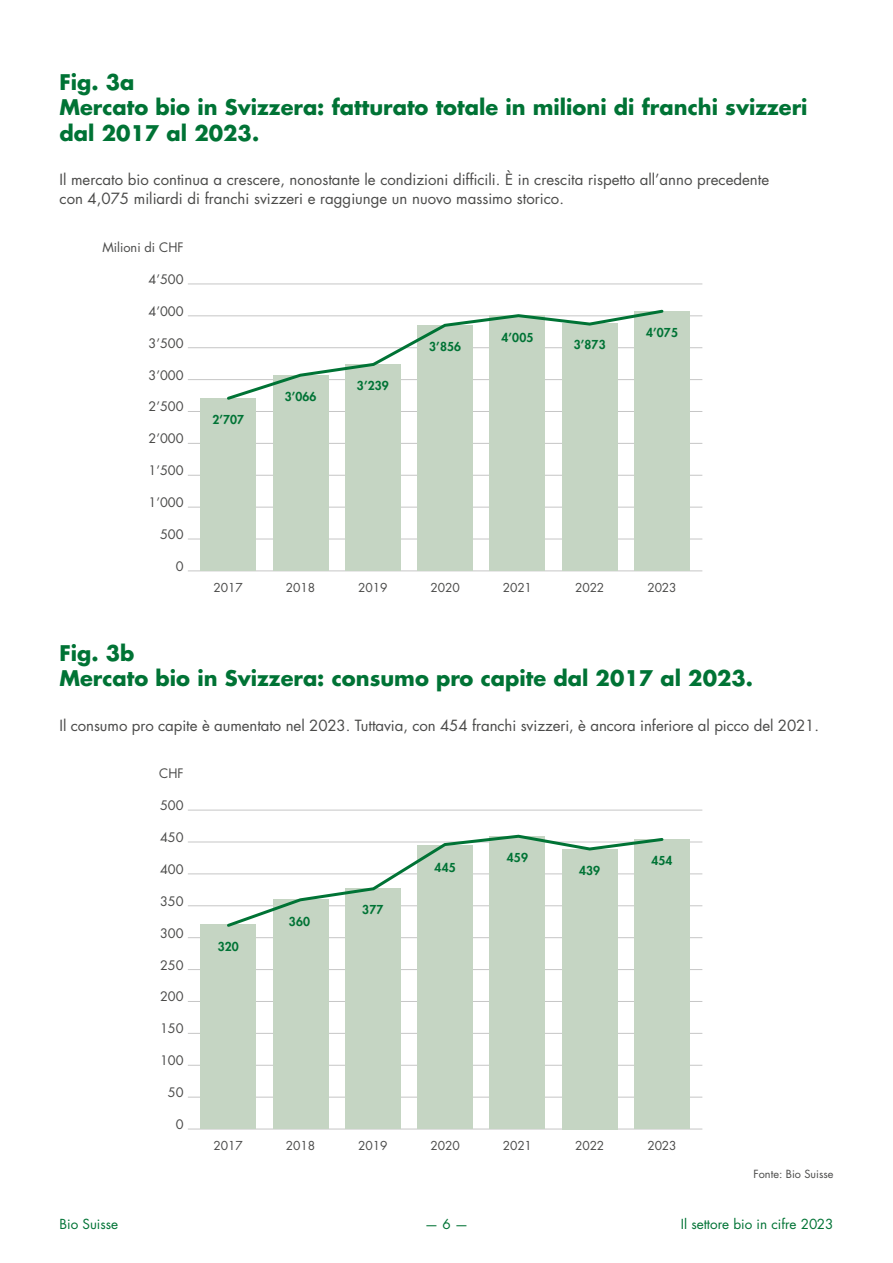
<style>
.page{position:relative;width:893px;height:1263px;background:#fff}
.page>*{position:absolute;margin:0;border:0;box-sizing:border-box;transform-origin:0 0}
.t1{font:700 21px/25.5px "Futura Std";color:#007335}
.t2{font:15px/19.2px "Futura Std";color:#4a4a49}
.t3{font:13.5px "Futura Std";color:#007335}
.t4{font:12.75px "Futura Std";color:#4a4a49}
.t5{font:12px "Futura Std";letter-spacing:-.01em;color:#4a4a49}
.t6{font:800 12px "Futura Std";letter-spacing:.01em;color:#007335}
.t7{font:10.95px "Futura Std";color:#4a4a49}
</style>
<div class="page">
<hr style="left:188px;top:571px;width:514px;height:1px;background:#c6c6c6">
<hr style="left:188px;top:539px;width:514px;height:1px;background:#c6c6c6">
<hr style="left:188px;top:507px;width:514px;height:1px;background:#c6c6c6">
<hr style="left:188px;top:475px;width:514px;height:1px;background:#c6c6c6">
<hr style="left:188px;top:443px;width:514px;height:1px;background:#c6c6c6">
<hr style="left:188px;top:411px;width:514px;height:1px;background:#c6c6c6">
<hr style="left:188px;top:379px;width:514px;height:1px;background:#c6c6c6">
<hr style="left:188px;top:347px;width:514px;height:1px;background:#c6c6c6">
<hr style="left:188px;top:316px;width:514px;height:1px;background:#c6c6c6">
<hr style="left:188px;top:284px;width:514px;height:1px;background:#c6c6c6">
<div style="left:273px;top:375px;width:55px;height:196px;background:#c5d5c3"></div>
<div style="left:345px;top:364px;width:55px;height:207px;background:#c5d5c3"></div>
<div style="left:417px;top:325px;width:56px;height:246px;background:#c5d5c3"></div>
<div style="left:490px;top:315px;width:55px;height:256px;background:#c5d5c3"></div>
<div style="left:562px;top:324px;width:55px;height:247px;background:#c5d5c3"></div>
<div style="left:634px;top:311px;width:56px;height:260px;background:#c5d5c3"></div>
<div style="left:201px;top:398px;width:55px;height:173px;background:#c5d5c3"></div>
<svg style="left:225px;top:309px;width:439px;height:93px"></svg>
<hr style="left:188px;top:1129px;width:514px;height:1px;background:#c6c6c6">
<hr style="left:188px;top:1097px;width:514px;height:1px;background:#c6c6c6">
<hr style="left:188px;top:1065px;width:514px;height:1px;background:#c6c6c6">
<hr style="left:188px;top:1033px;width:514px;height:1px;background:#c6c6c6">
<hr style="left:188px;top:1001px;width:514px;height:1px;background:#c6c6c6">
<hr style="left:188px;top:969px;width:514px;height:1px;background:#c6c6c6">
<hr style="left:188px;top:937px;width:514px;height:1px;background:#c6c6c6">
<hr style="left:188px;top:905px;width:514px;height:1px;background:#c6c6c6">
<hr style="left:188px;top:873px;width:514px;height:1px;background:#c6c6c6">
<hr style="left:188px;top:842px;width:514px;height:1px;background:#c6c6c6">
<hr style="left:188px;top:810px;width:514px;height:1px;background:#c6c6c6">
<div style="left:273px;top:899px;width:55px;height:230px;background:#c5d5c3"></div>
<div style="left:345px;top:888px;width:55px;height:241px;background:#c5d5c3"></div>
<div style="left:417px;top:845px;width:56px;height:284px;background:#c5d5c3"></div>
<div style="left:490px;top:836px;width:55px;height:293px;background:#c5d5c3"></div>
<div style="left:562px;top:849px;width:55px;height:280px;background:#c5d5c3"></div>
<div style="left:634px;top:839px;width:56px;height:290px;background:#c5d5c3"></div>
<div style="left:201px;top:925px;width:55px;height:204px;background:#c5d5c3"></div>
<svg style="left:225px;top:834px;width:439px;height:95px"></svg>
<h1 class="t1" style="left:60px;top:69px;width:749px">Fig. 3a<br>Mercato bio in Svizzera: fatturato totale in milioni di franchi svizzeri dal 2017 al 2023.</h1>
<p class="t2" style="left:60px;top:170px;width:711px">Il mercato bio continua a crescere, nonostante le condizioni difficili. È in crescita rispetto all’anno precedente con 4,075 miliardi di franchi svizzeri e raggiunge un nuovo massimo storico.</p>
<p class="t4" style="left:102px;top:239px;width:83px">Milioni di CHF</p>
<p class="t4" style="left:148px;top:271px;width:37px">4’500</p>
<p class="t4" style="left:148px;top:303px;width:37px">4’000</p>
<p class="t4" style="left:148px;top:335px;width:37px">3’500</p>
<p class="t4" style="left:148px;top:367px;width:37px">3’000</p>
<p class="t4" style="left:148px;top:399px;width:37px">2’500</p>
<p class="t4" style="left:148px;top:430px;width:37px">2’000</p>
<p class="t4" style="left:148px;top:462px;width:37px">1’500</p>
<p class="t4" style="left:148px;top:494px;width:37px">1’000</p>
<p class="t4" style="left:160px;top:526px;width:25px">500</p>
<p class="t4" style="left:176px;top:558px;width:9px">0</p>
<p class="t6" style="left:212px;top:412px;width:33px">2’707</p>
<p class="t5" style="left:214px;top:580px;width:31px">2017</p>
<p class="t6" style="left:285px;top:389px;width:33px">3’066</p>
<p class="t6" style="left:357px;top:378px;width:33px">3’239</p>
<p class="t6" style="left:429px;top:338px;width:33px">3’856</p>
<p class="t6" style="left:502px;top:330px;width:33px">4’005</p>
<p class="t6" style="left:574px;top:337px;width:33px">3’873</p>
<p class="t6" style="left:646px;top:325px;width:33px">4’075</p>
<p class="t5" style="left:286px;top:580px;width:31px">2018</p>
<p class="t5" style="left:358px;top:580px;width:31px">2019</p>
<p class="t5" style="left:430px;top:580px;width:31px">2020</p>
<p class="t5" style="left:503px;top:580px;width:31px">2021</p>
<p class="t5" style="left:575px;top:580px;width:31px">2022</p>
<p class="t5" style="left:647px;top:580px;width:31px">2023</p>
<h1 class="t1" style="left:60px;top:640px;width:695px">Fig. 3b<br>Mercato bio in Svizzera: consumo pro capite dal 2017 al 2023.</h1>
<p class="t2" style="left:60px;top:716px;width:761px">Il consumo pro capite è aumentato nel 2023. Tuttavia, con 454 franchi svizzeri, è ancora inferiore al picco del 2021.</p>
<p class="t4" style="left:159px;top:765px;width:26px">CHF</p>
<p class="t4" style="left:160px;top:797px;width:25px">500</p>
<p class="t4" style="left:160px;top:829px;width:25px">450</p>
<p class="t4" style="left:160px;top:861px;width:25px">400</p>
<p class="t4" style="left:160px;top:893px;width:25px">350</p>
<p class="t4" style="left:160px;top:925px;width:25px">300</p>
<p class="t4" style="left:160px;top:957px;width:25px">250</p>
<p class="t4" style="left:160px;top:988px;width:25px">200</p>
<p class="t4" style="left:160px;top:1020px;width:25px">150</p>
<p class="t4" style="left:160px;top:1052px;width:25px">100</p>
<p class="t4" style="left:168px;top:1084px;width:17px">50</p>
<p class="t4" style="left:176px;top:1116px;width:9px">0</p>
<p class="t6" style="left:218px;top:939px;width:23px">320</p>
<p class="t5" style="left:214px;top:1138px;width:31px">2017</p>
<p class="t6" style="left:289px;top:913px;width:23px">360</p>
<p class="t6" style="left:362px;top:902px;width:23px">377</p>
<p class="t6" style="left:435px;top:860px;width:23px">445</p>
<p class="t6" style="left:507px;top:850px;width:23px">459</p>
<p class="t6" style="left:579px;top:862px;width:23px">439</p>
<p class="t6" style="left:651px;top:853px;width:23px">454</p>
<p class="t5" style="left:286px;top:1138px;width:31px">2018</p>
<p class="t5" style="left:358px;top:1138px;width:31px">2019</p>
<p class="t5" style="left:430px;top:1138px;width:31px">2020</p>
<p class="t5" style="left:503px;top:1138px;width:31px">2021</p>
<p class="t5" style="left:575px;top:1138px;width:31px">2022</p>
<p class="t5" style="left:647px;top:1138px;width:31px">2023</p>
<p class="t7" style="left:754px;top:1167px;width:81px">Fonte: Bio Suisse</p>
<p class="t3" style="left:60px;top:1216px;width:60px">Bio Suisse</p>
<p class="t3" style="left:425px;top:1216px;width:45px">— 6 —</p>
<p class="t3" style="left:681px;top:1216px;width:154px">Il settore bio in cifre 2023</p>
</div>
